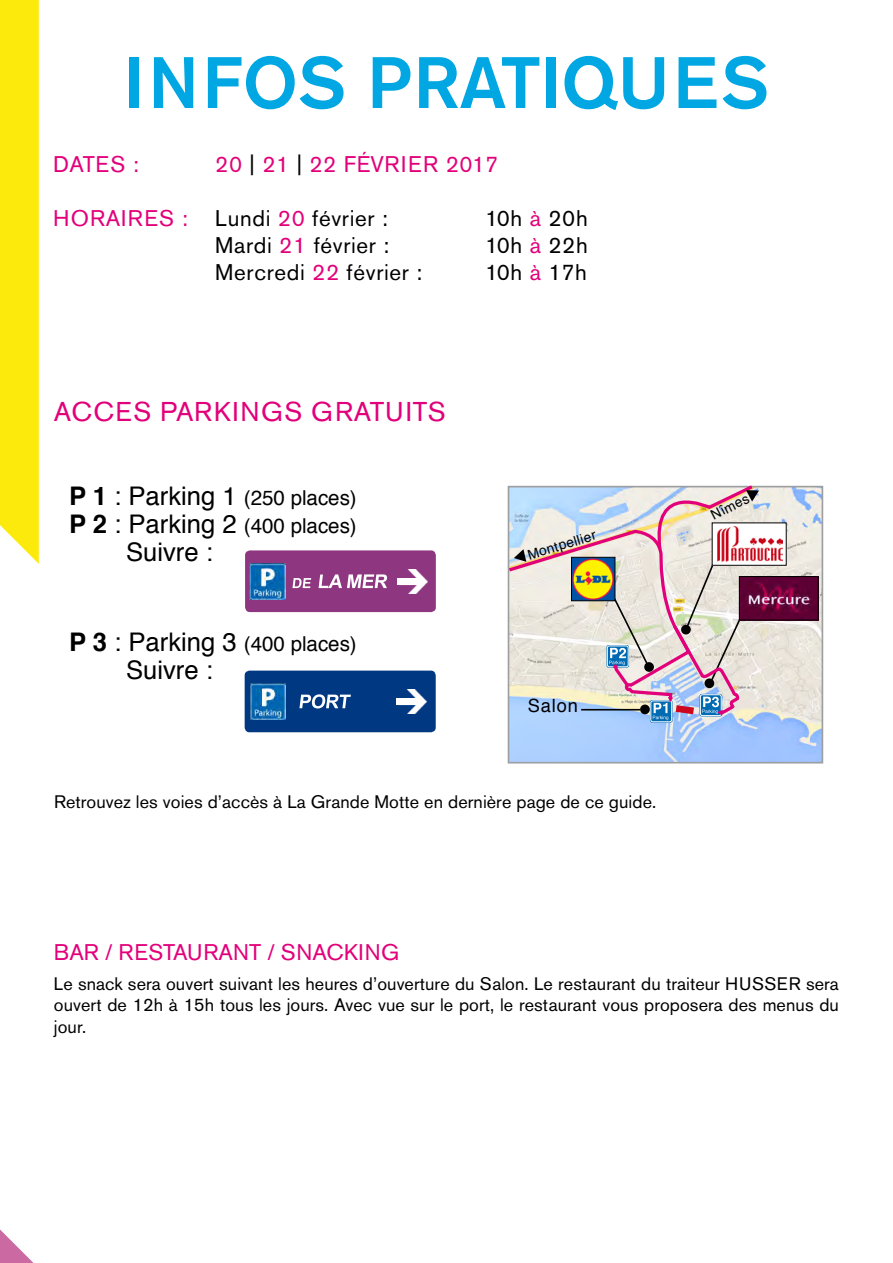
<style>
.page{position:relative;width:893px;height:1263px;background:#fff}
.page>*{position:absolute;margin:0;border:0;box-sizing:border-box;transform-origin:0 0}
.t1{font:500 72px "Akzidenz Grotesk Std";color:#00a7e3}
.t2{font:27px "Akzidenz Grotesk Std";letter-spacing:.05em;color:#e2007a}
.t3{font:25.65px "Helvetica";color:#000}
.t4{font:22.5px "Akzidenz Grotesk Std";letter-spacing:.03em;color:#000}
.t5{font:22.5px "Akzidenz Grotesk Std";letter-spacing:.02em;color:#e2007a}
.t6{font:22.5px "Akzidenz Grotesk Std";color:#e2007a}
.t7{font:20.55px/28.2px "Helvetica";color:#000}
.t8{font:18.3px "Helvetica";letter-spacing:.05em;color:#000}
.t9{font:18px/21.6px "Akzidenz Grotesk Std";letter-spacing:.005em;color:#000;text-align:justify}
.t10{font:13.65px "Helvetica";color:#000}
.s1{color:#000}
.s2{color:#e2007a}
.s3{font-weight:700;font-size:25.65px}
.s4{font-size:25.65px}
</style>
<div class="page">
<div style="left:0;top:0;width:39px;height:564px;background:#fcea0d"></div>
<svg style="left:0;top:1229px;width:34px;height:34px"></svg>
<div style="left:244px;top:549px;width:193px;height:64px;background:#8e3680;border-radius:6px"></div>
<div style="left:243px;top:548px;width:195px;height:66px;border:2px solid #fff;border-radius:6px"></div>
<img style="left:250px;top:563px;width:35px;height:36px">
<svg style="left:292px;top:574px;width:95px;height:14px"></svg>
<img style="left:399px;top:569px;width:28px;height:24px">
<div style="left:397px;top:578px;width:26px;height:6px;background:#fff"></div>
<div style="left:244px;top:669px;width:193px;height:64px;background:#003882;border-radius:6px"></div>
<div style="left:243px;top:668px;width:195px;height:66px;border:2px solid #fff;border-radius:6px"></div>
<img style="left:250px;top:684px;width:36px;height:35px">
<svg style="left:299px;top:694px;width:52px;height:14px"></svg>
<img style="left:398px;top:690px;width:28px;height:23px">
<div style="left:396px;top:698px;width:27px;height:6px;background:#fff"></div>
<img style="left:511px;top:489px;width:309px;height:271px">
<div style="left:508px;top:486px;width:315px;height:277px;border:2px solid #9c9e9f"></div>
<div style="left:712px;top:523px;width:74px;height:42px;background:#fff"></div>
<img style="left:759px;top:537px;width:24px;height:25px">
<img style="left:759px;top:578px;width:58px;height:40px">
<div style="left:739px;top:576px;width:80px;height:44px;border:1px solid #000"></div>
<svg style="left:650px;top:700px;width:23px;height:23px"></svg>
<div style="left:651px;top:701px;width:21px;height:21px;border:1px solid #fff;border-radius:2px"></div>
<svg style="left:507px;top:485px;width:252px;height:235px;background:#d7cfcf"></svg>
<hr style="left:581px;top:709px;width:59px;height:1px;background:#000">
<div style="left:641px;top:706px;width:8px;height:7px;background:#000;border-radius:50%"></div>
<div style="left:640px;top:704px;width:10px;height:10px;border:2px solid #000;border-radius:50%"></div>
<h1 class="t1" style="left:124px;top:39px;width:646px">INFOS PRATIQUES</h1>
<p class="t5" style="left:53px;top:151px;width:87px">DATES :</p>
<p class="t5" style="left:215px;top:151px;width:284px">20 <span class="s1">|</span> 21 <span class="s1">|</span> 22 FÉVRIER 2017</p>
<p class="t4" style="left:53px;top:205px;width:336px"><span class="s2">HORAIRES :</span> Lundi <span class="s2">20</span> février :</p>
<p class="t4" style="left:485px;top:205px;width:104px">10h <span class="s2">à</span> 20h</p>
<p class="t4" style="left:215px;top:232px;width:176px">Mardi <span class="s2">21</span> février :</p>
<p class="t4" style="left:485px;top:232px;width:104px">10h <span class="s2">à</span> 22h</p>
<p class="t4" style="left:215px;top:259px;width:209px">Mercredi <span class="s2">22</span> février :</p>
<p class="t4" style="left:485px;top:259px;width:103px">10h <span class="s2">à</span> 17h</p>
<h2 class="t2" style="left:54px;top:395px;width:393px">ACCES PARKINGS GRATUITS</h2>
<p class="t7" style="left:69px;top:484px;width:289px"><span class="s3">P 1</span> <span class="s4">: Parking 1</span> (250 places)<br><span class="s3">P 2</span> <span class="s4">: Parking 2</span> (400 places)</p>
<h3 class="t3" style="left:126px;top:532px;width:88px">Suivre :</h3>
<p class="t7" style="left:69px;top:630px;width:289px"><span class="s3">P 3</span> <span class="s4">: Parking 3</span> (400 places)</p>
<h3 class="t3" style="left:126px;top:650px;width:88px">Suivre :</h3>
<p class="t10" style="left:525px;top:545px;width:72px;rotate:-17deg">Montpellier</p>
<p class="t8" style="left:528px;top:692px;width:52px">Salon</p>
<p class="t9" style="left:54px;top:791px;width:604px">Retrouvez les voies d’accès à La Grande Motte en dernière page de ce guide.</p>
<p class="t6" style="left:54px;top:938px;width:347px">BAR / RESTAURANT / SNACKING</p>
<p class="t10" style="left:707px;top:506px;width:43px;rotate:-27deg">Nîmes</p>
<p class="t9" style="left:54px;top:973px;width:786px">Le snack sera ouvert suivant les heures d’ouverture du Salon. Le restaurant du traiteur HUSSER sera ouvert de 12h à 15h tous les jours. Avec vue sur le port, le restaurant vous proposera des menus du jour.</p>
</div>
